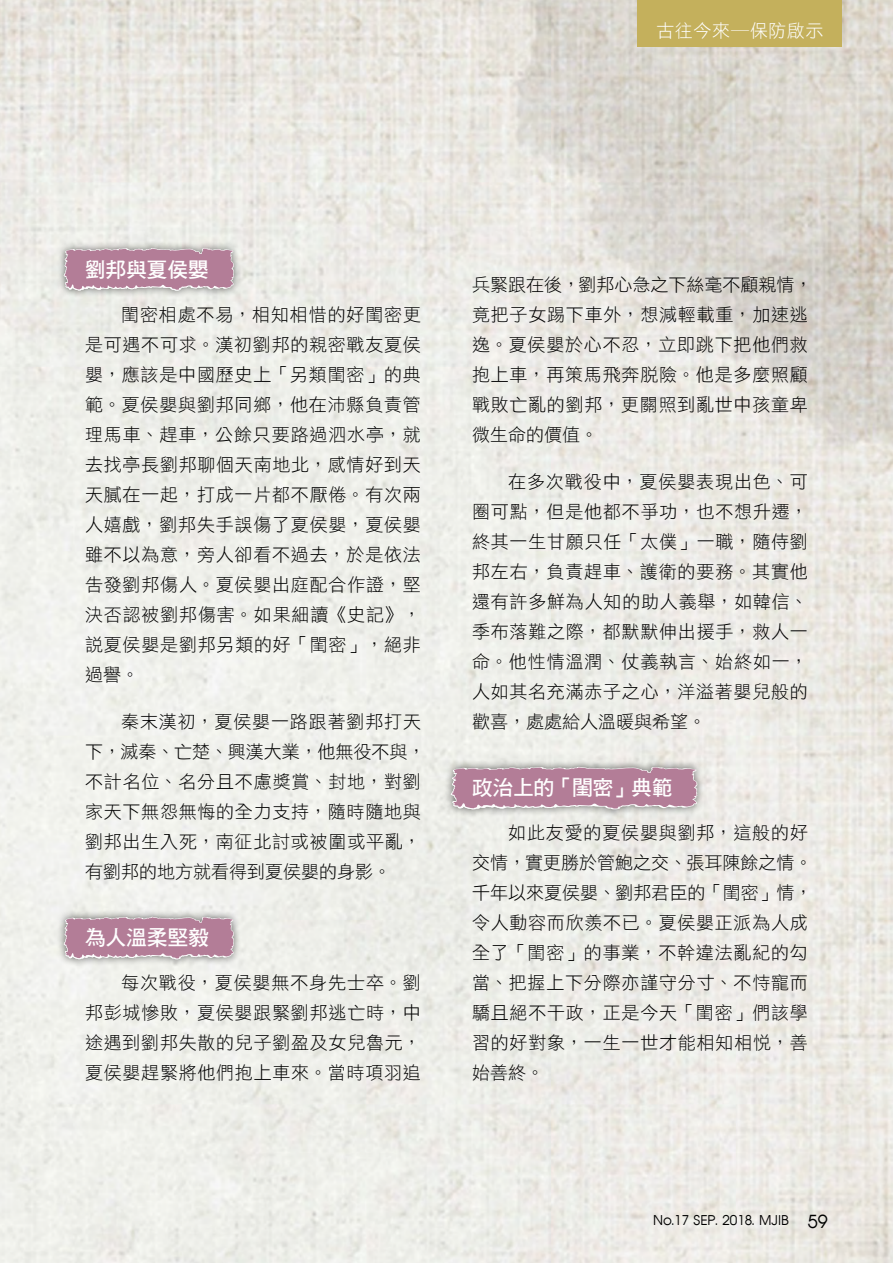
<style>
.page{position:relative;width:893px;height:1263px;background:#fff}
.page>*{position:absolute;margin:0;border:0;box-sizing:border-box;transform-origin:0 0}
.t1{font:21px "DF Hei Std W7";letter-spacing:-.02em;color:#fff}
.t2{font:18px/30px "DF Hei Std W3";letter-spacing:.045em;color:#000}
.t3{font:18px "DF Hei Std W3";letter-spacing:.035em;color:#fff}
.t4{font:13.5px "Avian";color:#000}
.s1{font-size:18px}
</style>
<div class="page">
<img style="left:0;top:0;width:893px;height:1263px">
<div style="left:638px;top:0;width:204px;height:47px;background:#c4b05c"></div>
<div style="left:56px;top:240px;width:186px;height:59px;background:#000;opacity:.55"></div>
<svg style="left:63px;top:248px;width:171px;height:43px"></svg>
<div style="left:56px;top:909px;width:186px;height:58px;background:#000;opacity:.55"></div>
<svg style="left:63px;top:917px;width:171px;height:43px"></svg>
<div style="left:444px;top:759px;width:261px;height:58px;background:#000;opacity:.55"></div>
<svg style="left:450px;top:767px;width:248px;height:43px"></svg>
<p class="t3" style="left:656px;top:21px;width:168px">古往今來─保防啟示</p>
<p class="t1" style="left:85px;top:258px;width:126px">劉邦與夏侯嬰</p>
<p class="t2" style="left:85px;top:299px;width:337px;text-align:justify;text-indent:36px">閨密相處不易，相知相惜的好閨密更是可遇不可求。漢初劉邦的親密戰友夏侯嬰，應該是中國歷史上「另類閨密」的典範。夏侯嬰與劉邦同鄉，他在沛縣負責管理馬車、趕車，公餘只要路過泗水亭，就去找亭長劉邦聊個天南地北，感情好到天天膩在一起，打成一片都不厭倦。有次兩人嬉戲，劉邦失手誤傷了夏侯嬰，夏侯嬰雖不以為意，旁人卻看不過去，於是依法告發劉邦傷人。夏侯嬰出庭配合作證，堅決否認被劉邦傷害。如果細讀《史記》，說夏侯嬰是劉邦另類的好「閨密」，絕非過譽。</p>
<p class="t2" style="left:85px;top:706px;width:342px;text-indent:36px">秦末漢初，夏侯嬰一路跟著劉邦打天下，滅秦、亡楚、興漢大業，他無役不與，不計名位、名分且不慮獎賞、封地，對劉家天下無怨無悔的全力支持，隨時隨地與劉邦出生入死，南征北討或被圍或平亂，有劉邦的地方就看得到夏侯嬰的身影。</p>
<p class="t1" style="left:85px;top:926px;width:126px">為人溫柔堅毅</p>
<p class="t2" style="left:85px;top:967px;width:337px;text-align:justify;text-indent:36px">每次戰役，夏侯嬰無不身先士卒。劉邦彭城慘敗，夏侯嬰跟緊劉邦逃亡時，中途遇到劉邦失散的兒子劉盈及女兒魯元，夏侯嬰趕緊將他們抱上車來。當時項羽追</p>
<p class="t2" style="left:472px;top:269px;width:342px">兵緊跟在後，劉邦心急之下絲毫不顧親情，竟把子女踢下車外，想減輕載重，加速逃逸。夏侯嬰於心不忍，立即跳下把他們救抱上車，再策馬飛奔脫險。他是多麼照顧戰敗亡亂的劉邦，更關照到亂世中孩童卑微生命的價值。</p>
<p class="t2" style="left:472px;top:466px;width:337px;text-align:justify;text-indent:36px">在多次戰役中，夏侯嬰表現出色、可圈可點，但是他都不爭功，也不想升遷，終其一生甘願只任「太僕」一職，隨侍劉邦左右，負責趕車、護衛的要務。其實他還有許多鮮為人知的助人義舉，如韓信、季布落難之際，都默默伸出援手，救人一命。他性情溫潤、仗義執言、始終如一，人如其名充滿赤子之心，洋溢著嬰兒般的歡喜，處處給人溫暖與希望。</p>
<p class="t1" style="left:472px;top:776px;width:202px">政治上的「閨密」典範</p>
<p class="t2" style="left:472px;top:817px;width:342px;text-indent:36px">如此友愛的夏侯嬰與劉邦，這般的好交情，實更勝於管鮑之交、張耳陳餘之情。千年以來夏侯嬰、劉邦君臣的「閨密」情，令人動容而欣羨不已。夏侯嬰正派為人成全了「閨密」的事業，不幹違法亂紀的勾當、把握上下分際亦謹守分寸、不恃寵而驕且絕不干政，正是今天「閨密」們該學習的好對象，一生一世才能相知相悅，善始善終。</p>
<p class="t4" style="left:653px;top:1212px;width:176px">No.17 SEP. 2018. MJIB <span class="s1">59</span></p>
</div>
